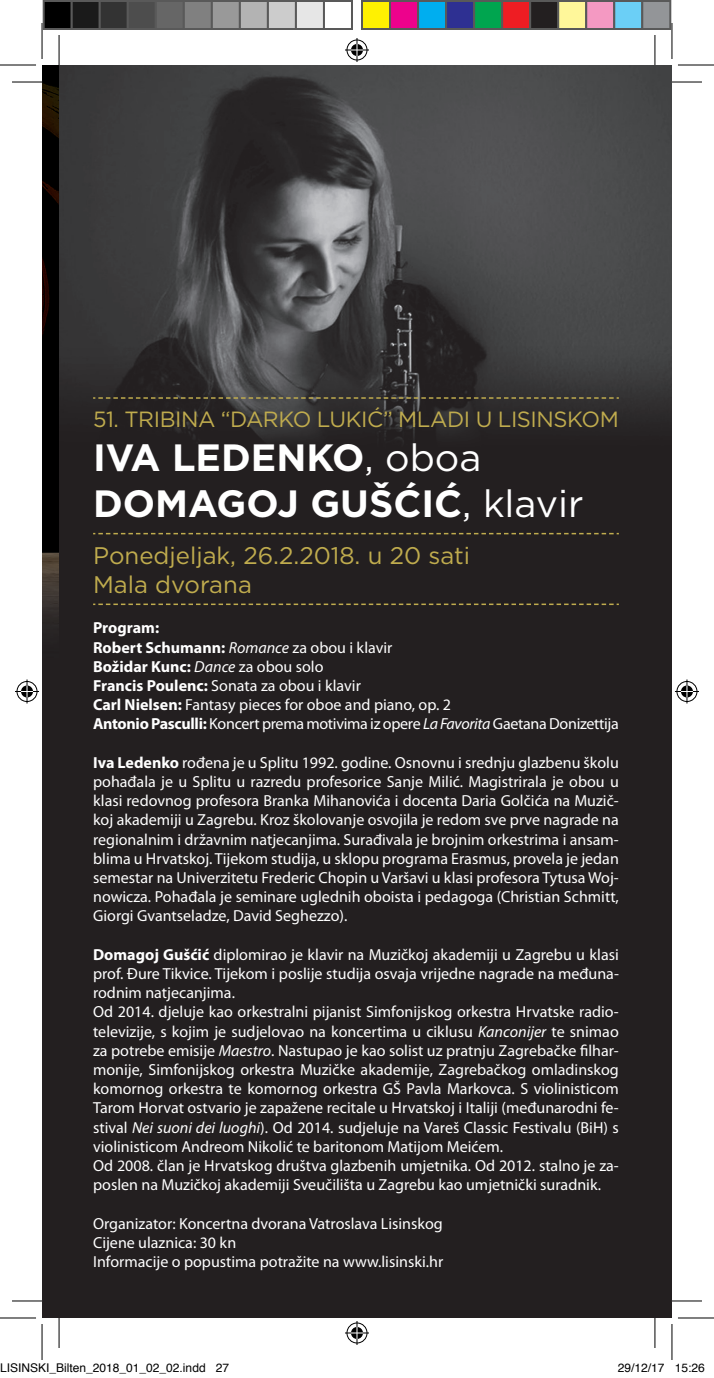
<style>
.page{position:relative;width:714px;height:1378px;background:#fff}
.page>*{position:absolute;margin:0;border:0;box-sizing:border-box;transform-origin:0 0}
.t1{font:700 38px/45.6px "Gotham";color:#fff}
.t2{font:24px/28.8px "Gotham";color:#c0ac4e}
.t3{font:22px "Gotham";letter-spacing:-.02em;color:#c0ac4e}
.t4{font:16px/19.2px "Myriad Pro";color:#fff}
.t5{font:12px "Helvetica";color:#000}
.s1{font-weight:400}
.s2{font-weight:700}
.s3{font-style:italic}
</style>
<div class="page">
<img style="left:42px;top:65px;width:17px;height:609px">
<div style="left:42px;top:674px;width:17px;height:644px;background:#231f20"></div>
<img style="left:59px;top:65px;width:612px;height:395px">
<div style="left:59px;top:460px;width:612px;height:858px;background:#231f20"></div>
<svg style="left:93px;top:397px;width:525px;height:2px"></svg>
<svg style="left:93px;top:533px;width:525px;height:1px"></svg>
<svg style="left:93px;top:604px;width:525px;height:1px"></svg>
<hr style="left:12px;top:82px;width:30px;height:1px;background:#000">
<hr style="left:671px;top:82px;width:30px;height:1px;background:#000">
<hr style="left:12px;top:1301px;width:30px;height:1px;background:#000">
<hr style="left:671px;top:1301px;width:30px;height:1px;background:#000">
<hr style="left:59px;top:35px;width:1px;height:30px;background:#000">
<hr style="left:59px;top:1318px;width:1px;height:30px;background:#000">
<hr style="left:654px;top:35px;width:1px;height:30px;background:#000">
<hr style="left:654px;top:1318px;width:1px;height:30px;background:#000">
<hr style="left:0;top:65px;width:36px;height:1px;background:#000">
<hr style="left:677px;top:65px;width:36px;height:1px;background:#000">
<hr style="left:0;top:1318px;width:36px;height:1px;background:#000">
<hr style="left:677px;top:1318px;width:36px;height:1px;background:#000">
<hr style="left:42px;top:23px;width:1px;height:36px;background:#000">
<hr style="left:42px;top:1324px;width:1px;height:36px;background:#000">
<hr style="left:671px;top:23px;width:1px;height:36px;background:#000">
<hr style="left:671px;top:1324px;width:1px;height:36px;background:#000">
<svg style="left:345px;top:38px;width:24px;height:24px"></svg>
<svg style="left:345px;top:1321px;width:24px;height:24px"></svg>
<svg style="left:15px;top:679px;width:24px;height:24px"></svg>
<svg style="left:674px;top:679px;width:24px;height:24px"></svg>
<div style="left:44px;top:1px;width:28px;height:28px;background:#000"></div>
<div style="left:43px;top:0;width:30px;height:30px;border:2px solid #595959"></div>
<div style="left:72px;top:1px;width:28px;height:28px;background:#1a1a1a"></div>
<div style="left:71px;top:0;width:30px;height:30px;border:2px solid #595959"></div>
<div style="left:100px;top:1px;width:28px;height:28px;background:#333"></div>
<div style="left:99px;top:0;width:30px;height:30px;border:2px solid #595959"></div>
<div style="left:128px;top:1px;width:28px;height:28px;background:#4d4d4d"></div>
<div style="left:127px;top:0;width:30px;height:30px;border:2px solid #595959"></div>
<div style="left:156px;top:1px;width:28px;height:28px;background:#666"></div>
<div style="left:155px;top:0;width:30px;height:30px;border:2px solid #595959"></div>
<div style="left:184px;top:1px;width:28px;height:28px;background:#808080"></div>
<div style="left:183px;top:0;width:30px;height:30px;border:2px solid #595959"></div>
<div style="left:212px;top:1px;width:28px;height:28px;background:#999"></div>
<div style="left:211px;top:0;width:30px;height:30px;border:2px solid #595959"></div>
<div style="left:240px;top:1px;width:28px;height:28px;background:#b3b3b3"></div>
<div style="left:239px;top:0;width:30px;height:30px;border:2px solid #595959"></div>
<div style="left:268px;top:1px;width:28px;height:28px;background:#ccc"></div>
<div style="left:267px;top:0;width:30px;height:30px;border:2px solid #595959"></div>
<div style="left:296px;top:1px;width:28px;height:28px;background:#e6e6e6"></div>
<div style="left:295px;top:0;width:30px;height:30px;border:2px solid #595959"></div>
<div style="left:323px;top:0;width:30px;height:30px;border:2px solid #595959"></div>
<div style="left:362px;top:1px;width:28px;height:28px;background:#fff101"></div>
<div style="left:361px;top:0;width:30px;height:30px;border:2px solid #595959"></div>
<div style="left:390px;top:1px;width:28px;height:28px;background:#ed028c"></div>
<div style="left:389px;top:0;width:30px;height:30px;border:2px solid #595959"></div>
<div style="left:418px;top:1px;width:28px;height:28px;background:#00aeef"></div>
<div style="left:417px;top:0;width:30px;height:30px;border:2px solid #595959"></div>
<div style="left:446px;top:1px;width:28px;height:28px;background:#2e3092"></div>
<div style="left:445px;top:0;width:30px;height:30px;border:2px solid #595959"></div>
<div style="left:474px;top:1px;width:28px;height:28px;background:#00a54f"></div>
<div style="left:473px;top:0;width:30px;height:30px;border:2px solid #595959"></div>
<div style="left:502px;top:1px;width:28px;height:28px;background:#ee1d23"></div>
<div style="left:501px;top:0;width:30px;height:30px;border:2px solid #595959"></div>
<div style="left:530px;top:1px;width:28px;height:28px;background:#231f20"></div>
<div style="left:529px;top:0;width:30px;height:30px;border:2px solid #595959"></div>
<div style="left:558px;top:1px;width:28px;height:28px;background:#fff79a"></div>
<div style="left:557px;top:0;width:30px;height:30px;border:2px solid #595959"></div>
<div style="left:586px;top:1px;width:28px;height:28px;background:#f499c2"></div>
<div style="left:585px;top:0;width:30px;height:30px;border:2px solid #595959"></div>
<div style="left:614px;top:1px;width:28px;height:28px;background:#6bcff6"></div>
<div style="left:613px;top:0;width:30px;height:30px;border:2px solid #595959"></div>
<div style="left:642px;top:1px;width:28px;height:28px;background:#939598"></div>
<div style="left:641px;top:0;width:30px;height:30px;border:2px solid #595959"></div>
<h3 class="t3" style="left:93px;top:405px;width:527px">51. TRIBINA “DARKO LUKIĆ” MLADI U LISINSKOM</h3>
<h1 class="t1" style="left:93px;top:435px;width:492px">IVA LEDENKO<span class="s1">, oboa<br></span>DOMAGOJ GUŠĆIĆ<span class="s1">, klavir</span></h1>
<h2 class="t2" style="left:93px;top:541px;width:378px">Ponedjeljak, 26.2.2018. u 20 sati<br>Mala dvorana</h2>
<p class="t4" style="left:93px;top:618px;width:527px"><span class="s2">Program:<br>Robert Schumann:</span> <span class="s3">Romance</span> za obou i klavir<br><span class="s2">Božidar Kunc:</span> <span class="s3">Dance</span> za obou solo<br><span class="s2">Francis Poulenc:</span> Sonata za obou i klavir<br><span class="s2">Carl Nielsen:</span> Fantasy pieces for oboe and piano, op. 2<br><span class="s2">Antonio Pasculli:</span> Koncert prema motivima iz opere <span class="s3">La Favorita</span> Gaetana Donizettija</p>
<p class="t4" style="left:93px;top:752px;width:527px;text-align:justify"><span class="s2">Iva Ledenko</span> rođena je u Splitu 1992. godine. Osnovnu i srednju glazbenu školu pohađala je u Splitu u razredu profesorice Sanje Milić. Magistrirala je obou u klasi redovnog profesora Branka Mihanovića i docenta Daria Golčića na Muzič&shy;koj akademiji u Zagrebu. Kroz školovanje osvojila je redom sve prve nagrade na regionalnim i državnim natjecanjima. Surađivala je brojnim orkestrima i ansam&shy;blima u Hrvatskoj. Tijekom studija, u sklopu programa Erasmus, provela je jedan semestar na Univerzitetu Frederic Chopin u Varšavi u klasi profesora Tytusa Woj&shy;nowicza. Pohađala je seminare uglednih oboista i pedagoga (Christian Schmitt, Giorgi Gvantseladze, David Seghezzo).</p>
<p class="t4" style="left:93px;top:944px;width:527px"><span class="s2">Domagoj Gušćić</span> diplomirao je klavir na Muzičkoj akademiji u Zagrebu u klasi prof. Đure Tikvice. Tijekom i poslije studija osvaja vrijedne nagrade na međuna&shy;rodnim natjecanjima.<br>Od 2014. djeluje kao orkestralni pijanist Simfonijskog orkestra Hrvatske radio&shy;televizije, s kojim je sudjelovao na koncertima u ciklusu <span class="s3">Kanconijer</span> te snimao za potrebe emisije <span class="s3">Maestro</span>. Nastupao je kao solist uz pratnju Zagrebačke filhar&shy;monije, Simfonijskog orkestra Muzičke akademije, Zagrebačkog omladinskog komornog orkestra te komornog orkestra GŠ Pavla Markovca. S violinisticom Tarom Horvat ostvario je zapažene recitale u Hrvatskoj i Italiji (međunarodni fe&shy;stival <span class="s3">Nei suoni dei luoghi</span>). Od 2014. sudjeluje na Vareš Classic Festivalu (BiH) s violinisticom Andreom Nikolić te baritonom Matijom Meićem.<br>Od 2008. član je Hrvatskog društva glazbenih umjetnika. Od 2012. stalno je za&shy;poslen na Muzičkoj akademiji Sveučilišta u Zagrebu kao umjetnički suradnik.</p>
<p class="t4" style="left:93px;top:1213px;width:351px">Organizator: Koncertna dvorana Vatroslava Lisinskog<br>Cijene ulaznica: 30 kn<br>Informacije o popustima potražite na www.lisinski.hr</p>
<p class="t5" style="left:0;top:1358px;width:230px">LISINSKI_Bilten_2018_01_02_02.indd 27</p>
<p class="t5" style="left:617px;top:1358px;width:88px">29/12/17 15:26</p>
</div>
